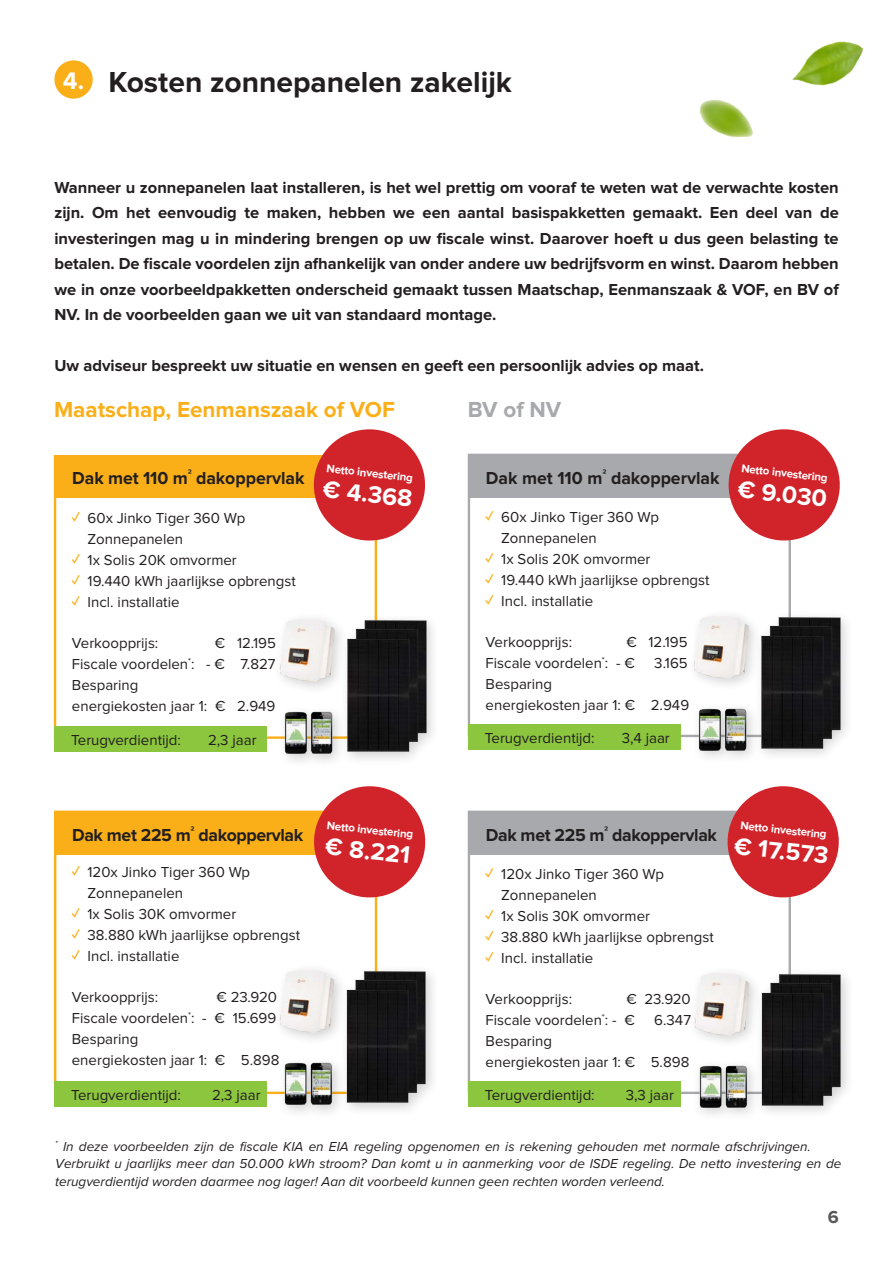
<style>
.page{position:relative;width:893px;height:1263px;background:#fff}
.page>*{position:absolute;margin:0;border:0;box-sizing:border-box;transform-origin:0 0}
.Koppen{font:700 30px "Proxima Nova";color:#231f20}
.t1{font:700 24.75px "Proxima Nova";color:#fff}
.Koppen-2{font:700 22.5px "Proxima Nova";color:#faaf18}
.Koppen-3{font:700 22.5px "Proxima Nova";color:#a8a9ad}
.t2{font:700 18px "Proxima Nova";letter-spacing:-.015em;color:#231f20}
.t3{font:700 18px "Proxima Nova";color:#57585a}
.t4{font:700 16.5px/25.5px "Proxima Nova";color:#231f20;text-align:justify}
.t5{font:15px/21px "Proxima Nova";color:#231f20}
.t6{font:italic 13.5px/17.7px "Proxima Nova";color:#231f20}
.t7{font:700 11.55px "Proxima Nova";color:#fff}
.s1{font-weight:700;color:#faaf18}
</style>
<div class="page">
<div style="left:54px;top:60px;width:39px;height:39px;background:#faaf18;border-radius:50%"></div>
<div style="left:54px;top:455px;width:323px;height:43px;background:#faaf18"></div>
<img style="left:268px;top:609px;width:164px;height:152px">
<svg style="left:313px;top:429px;width:112px;height:114px"></svg>
<div style="left:54px;top:726px;width:213px;height:25px;background:#8bc63e"></div>
<div style="left:468px;top:455px;width:323px;height:43px;background:#a8a9ad"></div>
<img style="left:682px;top:605px;width:164px;height:153px">
<svg style="left:726px;top:429px;width:114px;height:114px"></svg>
<div style="left:468px;top:724px;width:212px;height:26px;background:#8bc63e"></div>
<div style="left:54px;top:812px;width:344px;height:43px;background:#faaf18"></div>
<img style="left:268px;top:960px;width:164px;height:152px">
<svg style="left:311px;top:786px;width:115px;height:114px"></svg>
<div style="left:54px;top:1081px;width:213px;height:26px;background:#8bc63e"></div>
<div style="left:468px;top:812px;width:323px;height:43px;background:#a8a9ad"></div>
<div style="left:688px;top:965px;width:166px;height:156px;background:#231f20;opacity:.2"></div>
<img style="left:682px;top:962px;width:164px;height:155px">
<svg style="left:725px;top:786px;width:114px;height:114px"></svg>
<div style="left:468px;top:1081px;width:212px;height:26px;background:#8bc63e"></div>
<img style="left:699px;top:41px;width:165px;height:96px">
<p class="t1" style="left:63px;top:67px;width:23px">4.</p>
<p class="Koppen" style="left:108px;top:65px;width:405px">Kosten zonnepanelen zakelijk</p>
<p class="t4" style="left:54px;top:175px;width:786px">Wanneer u zonnepanelen laat installeren, is het wel prettig om vooraf te weten wat de verwachte kosten zijn. Om het eenvoudig te maken, hebben we een aantal basispakketten gemaakt. Een deel van de investeringen mag u in mindering brengen op uw fiscale winst. Daarover hoeft u dus geen belasting te betalen. De fiscale voordelen zijn afhankelijk van onder andere uw bedrijfsvorm en winst. Daarom hebben we in onze voorbeeldpakketten onderscheid gemaakt tussen Maatschap, Eenmanszaak &amp; VOF, en BV of NV. In de voorbeelden gaan we uit van standaard montage.</p>
<p class="t4" style="left:54px;top:353px;width:651px">Uw adviseur bespreekt uw situatie en wensen en geeft een persoonlijk advies op maat.</p>
<p class="Koppen-2" style="left:54px;top:397px;width:342px">Maatschap, Eenmanszaak of VOF</p>
<p class="Koppen-3" style="left:468px;top:397px;width:95px">BV of NV</p>
<p class="t2" style="left:72px;top:467px;width:234px">Dak met 110 m<sup>²</sup> dakoppervlak</p>
<p class="t7" style="left:327px;top:462px;width:88px;rotate:6deg">Netto investering</p>
<p class="t1" style="left:325px;top:475px;width:91px;rotate:6deg">€ 4.368</p>
<p class="t2" style="left:486px;top:467px;width:235px">Dak met 110 m<sup>²</sup> dakoppervlak</p>
<p class="t5" style="left:72px;top:508px;width:175px"><span class="s1">✓</span> 60x Jinko Tiger 360 Wp</p>
<p class="t5" style="left:87px;top:529px;width:97px">Zonnepanelen</p>
<p class="t5" style="left:72px;top:550px;width:166px"><span class="s1">✓</span> 1x Solis 20K omvormer</p>
<p class="t5" style="left:72px;top:571px;width:225px"><span class="s1">✓</span> 19.440 kWh jaarlijkse opbrengst</p>
<p class="t5" style="left:72px;top:592px;width:109px"><span class="s1">✓</span> Incl. installatie</p>
<p class="t5" style="left:72px;top:633px;width:88px">Verkoopprijs:</p>
<p class="t5" style="left:215px;top:633px;width:63px">€ 12.195</p>
<p class="t5" style="left:72px;top:654px;width:205px">Fiscale voordelen<sup>*</sup>: - € 7.827</p>
<p class="t5" style="left:72px;top:675px;width:68px">Besparing</p>
<p class="t5" style="left:72px;top:696px;width:205px">energiekosten jaar 1: € 2.949</p>
<p class="t5" style="left:501px;top:507px;width:159px;text-indent:-16px"><span class="s1">✓</span> 60x Jinko Tiger 360 Wp<br>Zonnepanelen</p>
<p class="t5" style="left:486px;top:549px;width:166px"><span class="s1">✓</span> 1x Solis 20K omvormer</p>
<p class="t5" style="left:486px;top:570px;width:225px"><span class="s1">✓</span> 19.440 kWh jaarlijkse opbrengst</p>
<p class="t5" style="left:486px;top:591px;width:109px"><span class="s1">✓</span> Incl. installatie</p>
<p class="t5" style="left:486px;top:632px;width:88px">Verkoopprijs:</p>
<p class="t5" style="left:626px;top:632px;width:63px">€ 12.195</p>
<p class="t5" style="left:486px;top:653px;width:151px">Fiscale voordelen<sup>*</sup>: - €</p>
<p class="t5" style="left:654px;top:653px;width:35px">3.165</p>
<p class="t5" style="left:486px;top:674px;width:68px">Besparing</p>
<p class="t5" style="left:486px;top:695px;width:205px">energiekosten jaar 1: € 2.949</p>
<p class="t5" style="left:71px;top:730px;width:111px">Terugverdientijd:</p>
<p class="t5" style="left:208px;top:730px;width:50px">2,3 jaar</p>
<p class="t5" style="left:485px;top:728px;width:111px">Terugverdientijd:</p>
<p class="t5" style="left:622px;top:728px;width:50px">3,4 jaar</p>
<p class="t7" style="left:742px;top:462px;width:88px;rotate:6deg">Netto investering</p>
<p class="t1" style="left:739px;top:475px;width:91px;rotate:6deg">€ 9.030</p>
<p class="t2" style="left:72px;top:824px;width:233px">Dak met 225 m<sup>²</sup> dakoppervlak</p>
<p class="t5" style="left:87px;top:862px;width:164px;text-indent:-16px"><span class="s1">✓</span> 120x Jinko Tiger 360 Wp<br>Zonnepanelen</p>
<p class="t5" style="left:72px;top:904px;width:166px"><span class="s1">✓</span> 1x Solis 30K omvormer</p>
<p class="t5" style="left:72px;top:925px;width:230px"><span class="s1">✓</span> 38.880 kWh jaarlijkse opbrengst</p>
<p class="t5" style="left:72px;top:946px;width:109px"><span class="s1">✓</span> Incl. installatie</p>
<p class="t5" style="left:72px;top:986px;width:88px">Verkoopprijs:</p>
<p class="t5" style="left:217px;top:986px;width:62px">€ 23.920</p>
<p class="t5" style="left:72px;top:1007px;width:206px">Fiscale voordelen<sup>*</sup>: - € 15.699</p>
<p class="t5" style="left:72px;top:1028px;width:68px">Besparing</p>
<p class="t5" style="left:72px;top:1049px;width:209px">energiekosten jaar 1: € 5.898</p>
<p class="t7" style="left:328px;top:819px;width:88px;rotate:6deg">Netto investering</p>
<p class="t1" style="left:327px;top:832px;width:87px;rotate:6deg">€ 8.221</p>
<p class="t2" style="left:486px;top:824px;width:233px">Dak met 225 m<sup>²</sup> dakoppervlak</p>
<p class="t5" style="left:501px;top:864px;width:164px;text-indent:-16px"><span class="s1">✓</span> 120x Jinko Tiger 360 Wp<br>Zonnepanelen</p>
<p class="t5" style="left:486px;top:906px;width:166px"><span class="s1">✓</span> 1x Solis 30K omvormer</p>
<p class="t5" style="left:486px;top:927px;width:230px"><span class="s1">✓</span> 38.880 kWh jaarlijkse opbrengst</p>
<p class="t5" style="left:486px;top:948px;width:109px"><span class="s1">✓</span> Incl. installatie</p>
<p class="t5" style="left:486px;top:988px;width:88px">Verkoopprijs:</p>
<p class="t5" style="left:626px;top:988px;width:66px">€ 23.920</p>
<p class="t5" style="left:486px;top:1009px;width:151px">Fiscale voordelen<sup>*</sup>: - €</p>
<p class="t5" style="left:654px;top:1009px;width:38px">6.347</p>
<p class="t5" style="left:486px;top:1030px;width:68px">Besparing</p>
<p class="t5" style="left:486px;top:1051px;width:205px">energiekosten jaar 1: € 5.898</p>
<p class="t7" style="left:741px;top:819px;width:88px;rotate:6deg">Netto investering</p>
<p class="t1" style="left:736px;top:832px;width:96px;rotate:6deg">€ 17.573</p>
<p class="t5" style="left:71px;top:1085px;width:111px">Terugverdientijd:</p>
<p class="t5" style="left:212px;top:1085px;width:50px">2,3 jaar</p>
<p class="t5" style="left:485px;top:1085px;width:111px">Terugverdientijd:</p>
<p class="t5" style="left:626px;top:1085px;width:50px">3,3 jaar</p>
<p class="t6" style="left:55px;top:1137px;width:788px"><sup>*</sup> In deze voorbeelden zijn de fiscale KIA en EIA regeling opgenomen en is rekening gehouden met normale afschrijvingen.<br>Verbruikt u jaarlijks meer dan 50.000 kWh stroom? Dan komt u in aanmerking voor de ISDE regeling. De netto investering en de terugverdientijd worden daarmee nog lager! Aan dit voorbeeld kunnen geen rechten worden verleend.</p>
<p class="t3" style="left:828px;top:1207px;width:12px">6</p>
</div>
